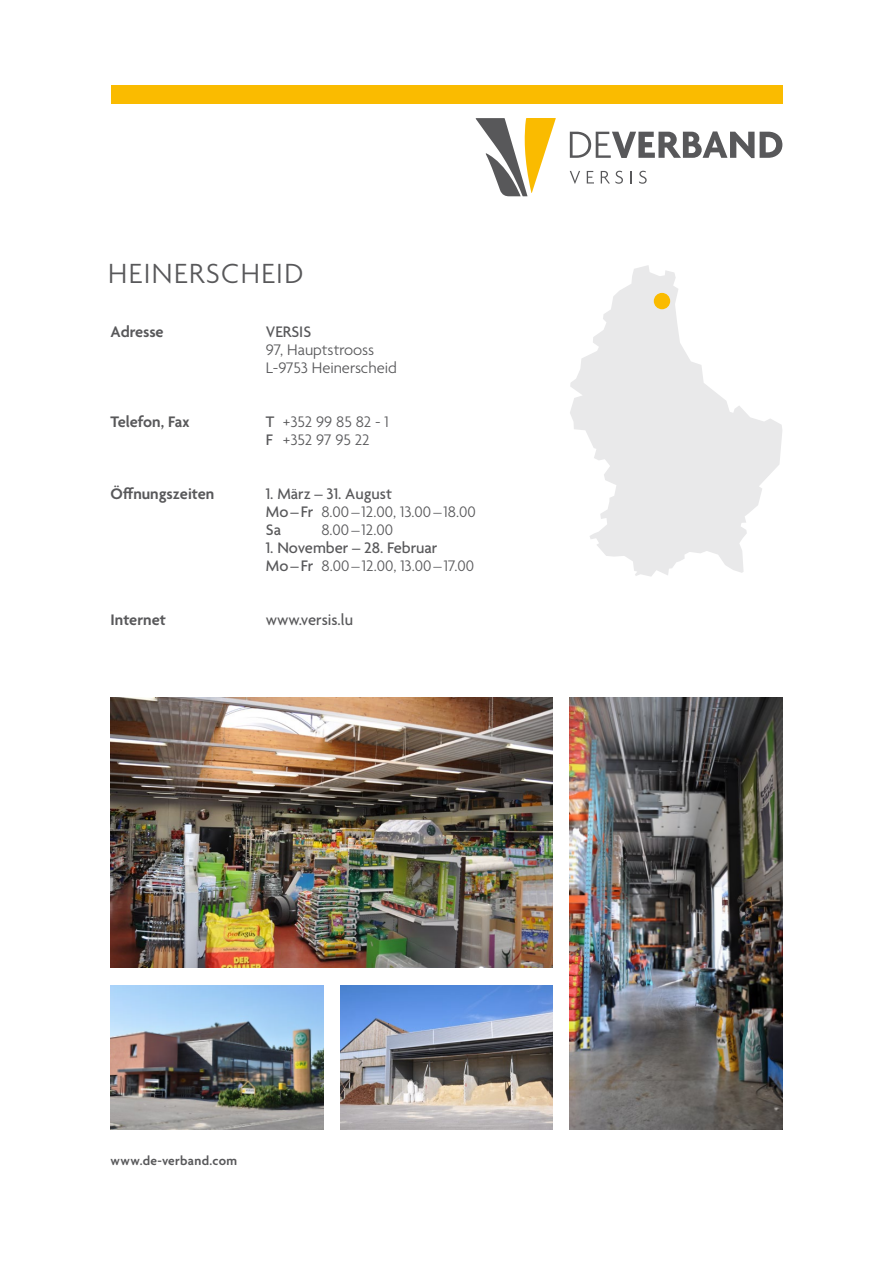
<style>
.page{position:relative;width:893px;height:1263px;background:#fff}
.page>*{position:absolute;margin:0;border:0;box-sizing:border-box;transform-origin:0 0}
.t1{font:300 30px "Agenda";letter-spacing:.05em;color:#58585a}
.t2{font:500 16.5px/18px "Agenda";color:#58585a}
.t3{font:300 16.5px/18px "Agenda";color:#58585a}
.t4{font:600 16.5px "Agenda";color:#58585a}
.t5{font:600 13.5px "Agenda";letter-spacing:.025em;color:#58585a}
.s1{font-weight:500}
.s2{font-weight:300}
</style>
<div class="page">
<div style="left:111px;top:85px;width:671px;height:18px;background:#fabb00"></div>
<svg style="left:476px;top:118px;width:80px;height:78px"></svg>
<svg style="left:570px;top:131px;width:184px;height:27px"></svg>
<svg style="left:760px;top:132px;width:22px;height:26px"></svg>
<svg style="left:570px;top:171px;width:10px;height:13px"></svg>
<svg style="left:587px;top:171px;width:7px;height:12px"></svg>
<svg style="left:601px;top:171px;width:22px;height:13px"></svg>
<svg style="left:630px;top:171px;width:2px;height:12px"></svg>
<svg style="left:639px;top:171px;width:8px;height:13px"></svg>
<img style="left:111px;top:697px;width:442px;height:270px">
<img style="left:570px;top:697px;width:212px;height:432px">
<img style="left:340px;top:985px;width:213px;height:144px">
<img style="left:111px;top:985px;width:212px;height:144px">
<svg style="left:570px;top:265px;width:212px;height:312px;fill:#e9e9ea"></svg>
<div style="left:654px;top:293px;width:16px;height:16px;background:#fabb00;border-radius:50%"></div>
<h1 class="t1" style="left:108px;top:257px;width:197px">HEINERSCHEID</h1>
<p class="t4" style="left:111px;top:323px;width:55px">Adresse</p>
<p class="t2" style="left:266px;top:324px;width:47px">VERSIS</p>
<p class="t3" style="left:266px;top:342px;width:133px">97, Hauptstrooss<br>L-9753 Heinerscheid</p>
<p class="t4" style="left:111px;top:413px;width:81px">Telefon, Fax</p>
<p class="t3" style="left:266px;top:414px;width:124px"><span class="s1">T</span> +352 99 85 82 - 1<br><span class="s1">F</span> +352 97 95 22</p>
<p class="t4" style="left:111px;top:485px;width:105px">Öffnungszeiten</p>
<p class="t2" style="left:266px;top:486px;width:211px">1. März – 31. August<br>Mo–Fr <span class="s2">8.00–12.00, 13.00– 18.00<br></span>Sa</p>
<p class="t3" style="left:321px;top:522px;width:73px">8.00–12.00</p>
<p class="t2" style="left:266px;top:540px;width:210px">1. November – 28. Februar<br>Mo–Fr <span class="s2">8.00– 12.00, 13.00–17.00</span></p>
<p class="t4" style="left:111px;top:611px;width:57px">Internet</p>
<p class="t2" style="left:266px;top:612px;width:89px">www.versis.lu</p>
<p class="t5" style="left:111px;top:1153px;width:128px">www.de-verband.com</p>
</div>
